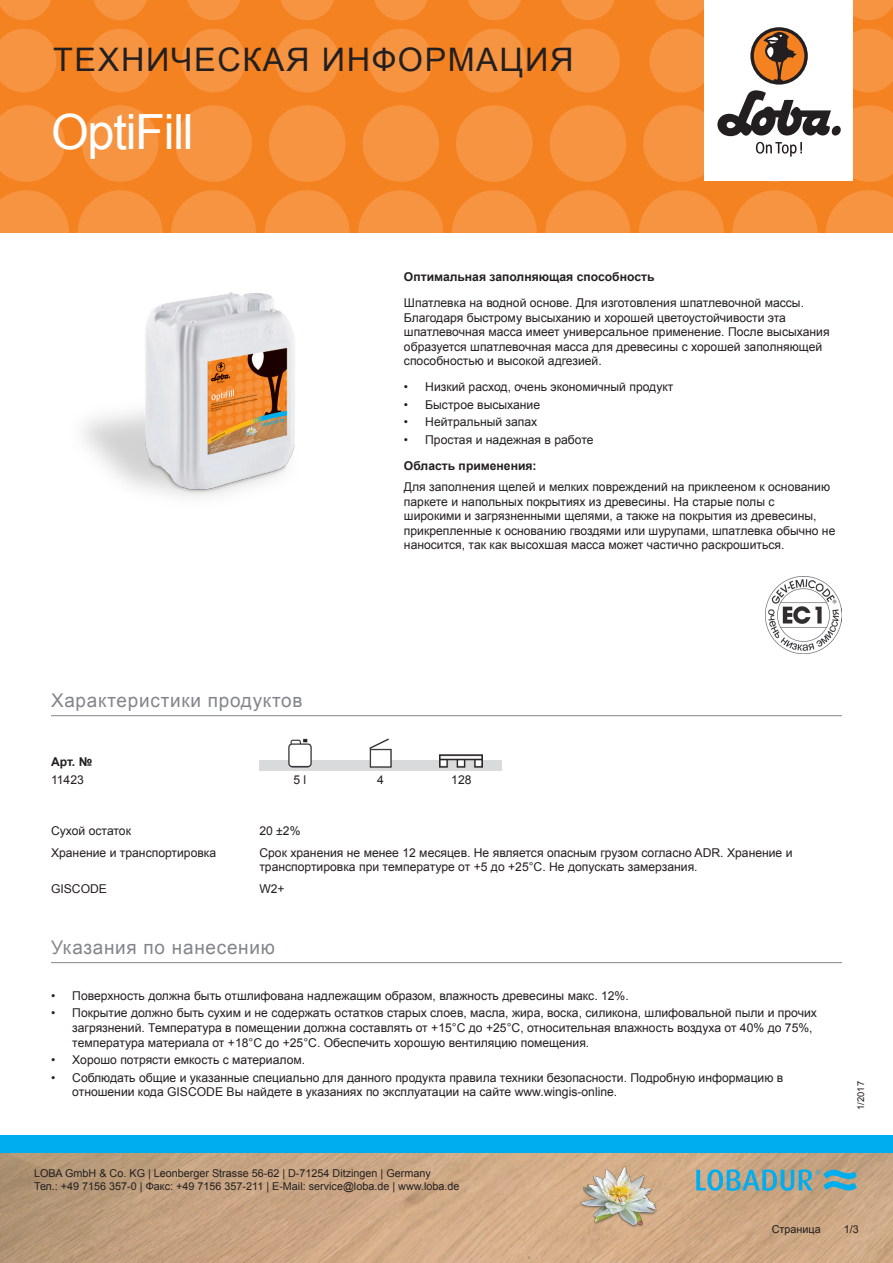
<style>
.page{position:relative;width:893px;height:1263px;background:#fff}
.page>*{position:absolute;margin:0;border:0;box-sizing:border-box;transform-origin:0 0}
.t1{font:48.6px "Arial";letter-spacing:-.025em;color:#fff}
.t2{font:32.4px "Arial";letter-spacing:.05em;color:#231f20}
.Titel_grau{font:18.9px "Arial";letter-spacing:.04em;color:#82858b}
.Text{font:12.15px/14.5px "Arial";color:#231f20}
.Text_Bold{font:700 12.15px "Arial";color:#231f20}
.Text_zentriert{font:12.15px "Arial";color:#231f20}
.Pagina{font:10.8px/12.9px "Arial";color:#231f20}
.t3{font:9.45px "Arial";color:#231f20}
</style>
<div class="page">
<div style="left:0;top:0;width:893px;height:233px;background:#f58220"></div>
<svg style="left:0;top:190px;width:69px;height:43px"></svg>
<svg style="left:78px;top:190px;width:85px;height:85px;fill:#f69441"></svg>
<svg style="left:171px;top:190px;width:85px;height:85px;fill:#f69441"></svg>
<svg style="left:265px;top:190px;width:85px;height:85px;fill:#f69441"></svg>
<svg style="left:358px;top:190px;width:85px;height:85px;fill:#f69441"></svg>
<svg style="left:545px;top:190px;width:85px;height:85px;fill:#f69441"></svg>
<svg style="left:452px;top:190px;width:85px;height:85px;fill:#f69441"></svg>
<svg style="left:732px;top:190px;width:85px;height:85px;fill:#f69441"></svg>
<svg style="left:639px;top:190px;width:85px;height:85px;fill:#f69441"></svg>
<svg style="left:826px;top:190px;width:67px;height:43px"></svg>
<svg style="left:0;top:105px;width:65px;height:77px"></svg>
<svg style="left:82px;top:105px;width:76px;height:77px"></svg>
<svg style="left:175px;top:105px;width:77px;height:77px"></svg>
<svg style="left:269px;top:105px;width:76px;height:77px"></svg>
<svg style="left:456px;top:105px;width:77px;height:77px"></svg>
<svg style="left:362px;top:105px;width:77px;height:77px"></svg>
<svg style="left:550px;top:105px;width:76px;height:77px"></svg>
<svg style="left:0;top:29px;width:56px;height:63px"></svg>
<svg style="left:182px;top:29px;width:64px;height:63px"></svg>
<svg style="left:88px;top:29px;width:64px;height:63px"></svg>
<svg style="left:275px;top:29px;width:64px;height:63px"></svg>
<svg style="left:462px;top:29px;width:64px;height:63px"></svg>
<svg style="left:369px;top:29px;width:64px;height:63px"></svg>
<svg style="left:556px;top:29px;width:64px;height:63px"></svg>
<svg style="left:0;top:0;width:51px;height:20px"></svg>
<svg style="left:187px;top:0;width:53px;height:20px"></svg>
<svg style="left:468px;top:0;width:53px;height:20px"></svg>
<svg style="left:655px;top:0;width:49px;height:20px"></svg>
<svg style="left:93px;top:0;width:54px;height:20px"></svg>
<svg style="left:374px;top:0;width:54px;height:20px"></svg>
<svg style="left:281px;top:0;width:53px;height:20px"></svg>
<svg style="left:561px;top:0;width:54px;height:20px"></svg>
<svg style="left:853px;top:0;width:40px;height:20px"></svg>
<img style="left:0;top:1152px;width:893px;height:111px">
<div style="left:0;top:1135px;width:893px;height:17px;background:#00aeef"></div>
<div style="left:704px;top:0;width:149px;height:181px;background:#fff"></div>
<svg style="left:643px;top:28px;width:250px;height:154px"></svg>
<img style="left:578px;top:1161px;width:82px;height:81px">
<svg style="left:696px;top:1169px;width:161px;height:22px;background:#74a7ae"></svg>
<hr style="left:51px;top:962px;width:791px;height:1px;background:#82858b">
<hr style="left:51px;top:715px;width:791px;height:1px;background:#82858b">
<img style="left:288px;top:738px;width:195px;height:22px">
<img style="left:259px;top:760px;width:243px;height:11px">
<img style="left:83px;top:272px;width:239px;height:225px">
<img style="left:765px;top:576px;width:77px;height:77px">
<h2 class="t2" style="left:53px;top:38px;width:522px">ТЕХНИЧЕСКАЯ ИНФОРМАЦИЯ</h2>
<p class="t1" style="left:51px;top:100px;width:144px">OptiFill</p>
<p class="Titel_grau" style="left:51px;top:688px;width:253px">Характеристики продуктов</p>
<p class="Text_Bold" style="left:404px;top:269px;width:252px">Оптимальная заполняющая способность</p>
<p class="Text" style="left:404px;top:296px;width:427px">Шпатлевка на водной основе. Для изготовления шпатлевочной массы.<br>Благодаря быстрому высыханию и хорошей цветоустойчивости эта шпатлевочная масса имеет универсальное применение. После высыхания образуется шпатлевочная масса для древесины с хорошей заполняющей способностью и высокой адгезией.</p>
<p class="Text" style="left:404px;top:380px;width:271px">• Низкий расход, очень экономичный продукт</p>
<p class="Text" style="left:404px;top:397px;width:138px">• Быстрое высыхание</p>
<p class="Text" style="left:404px;top:415px;width:135px">• Нейтральный запах</p>
<p class="Text" style="left:404px;top:432px;width:191px">• Простая и надежная в работе</p>
<p class="Text_Bold" style="left:404px;top:457px;width:134px">Область применения:</p>
<p class="Text" style="left:404px;top:480px;width:433px">Для заполнения щелей и мелких повреждений на приклееном к основанию паркете и напольных покрытиях из древесины. На старые полы с<br>широкими и загрязненными щелями, а также на покрытия из древесины, прикрепленные к основанию гвоздями или шурупами, шпатлевка обычно не наносится, так как высохшая масса может частично раскрошиться.</p>
<p class="Text_Bold" style="left:51px;top:754px;width:43px">Арт. №</p>
<p class="Text" style="left:51px;top:772px;width:34px">11423</p>
<p class="Text_zentriert" style="left:293px;top:771px;width:14px">5 l</p>
<p class="Text_zentriert" style="left:377px;top:771px;width:8px">4</p>
<p class="Text_zentriert" style="left:451px;top:771px;width:22px">128</p>
<p class="Text" style="left:51px;top:824px;width:81px">Сухой остаток</p>
<p class="Text" style="left:259px;top:824px;width:43px">20 ±2%</p>
<p class="Text" style="left:51px;top:845px;width:167px">Хранение и транспортировка</p>
<p class="Text" style="left:259px;top:845px;width:535px">Срок хранения не менее 12 месяцев. Не является опасным грузом согласно ADR. Хранение и транспортировка при температуре от +5 до +25°C. Не допускать замерзания.</p>
<p class="Text" style="left:51px;top:882px;width:58px">GISCODE</p>
<p class="Text" style="left:259px;top:882px;width:27px">W2+</p>
<p class="Titel_grau" style="left:51px;top:935px;width:225px">Указания по нанесению</p>
<p class="Text" style="left:51px;top:988px;width:579px">• Поверхность должна быть отшлифована надлежащим образом, влажность древесины макс. 12%.</p>
<p class="Text" style="left:72px;top:1006px;width:746px;text-indent:-21px">• Покрытие должно быть сухим и не содержать остатков старых слоев, масла, жира, воска, силикона, шлифовальной пыли и прочих загрязнений. Температура в помещении должна составлять от +15°C до +25°C, относительная влажность воздуха от 40% до 75%, температура материала от +18°C до +25°C. Обеспечить хорошую вентиляцию помещения.</p>
<p class="Text" style="left:51px;top:1053px;width:256px">• Хорошо потрясти емкость с материалом.</p>
<p class="Text" style="left:72px;top:1070px;width:713px;text-indent:-21px">• Соблюдать общие и указанные специально для данного продукта правила техники безопасности. Подробную информацию в отношении кода GISCODE Вы найдете в указаниях по эксплуатации на сайте www.wingis-online.</p>
<p class="Pagina" style="left:34px;top:1167px;width:427px">LOBA GmbH &amp; Co. KG | Leonberger Strasse 56-62 | D-71254 Ditzingen | Germany<br>Тел.: +49 7156 357-0 | Факс: +49 7156 357-211 | E-Mail: service@loba.de | www.loba.de</p>
<p class="t3" style="left:855px;top:1110px;width:30px;rotate:-90deg">1/2017</p>
<p class="Pagina" style="left:772px;top:1222px;width:50px">Страница</p>
<p class="Pagina" style="left:844px;top:1222px;width:17px">1/3</p>
</div>
